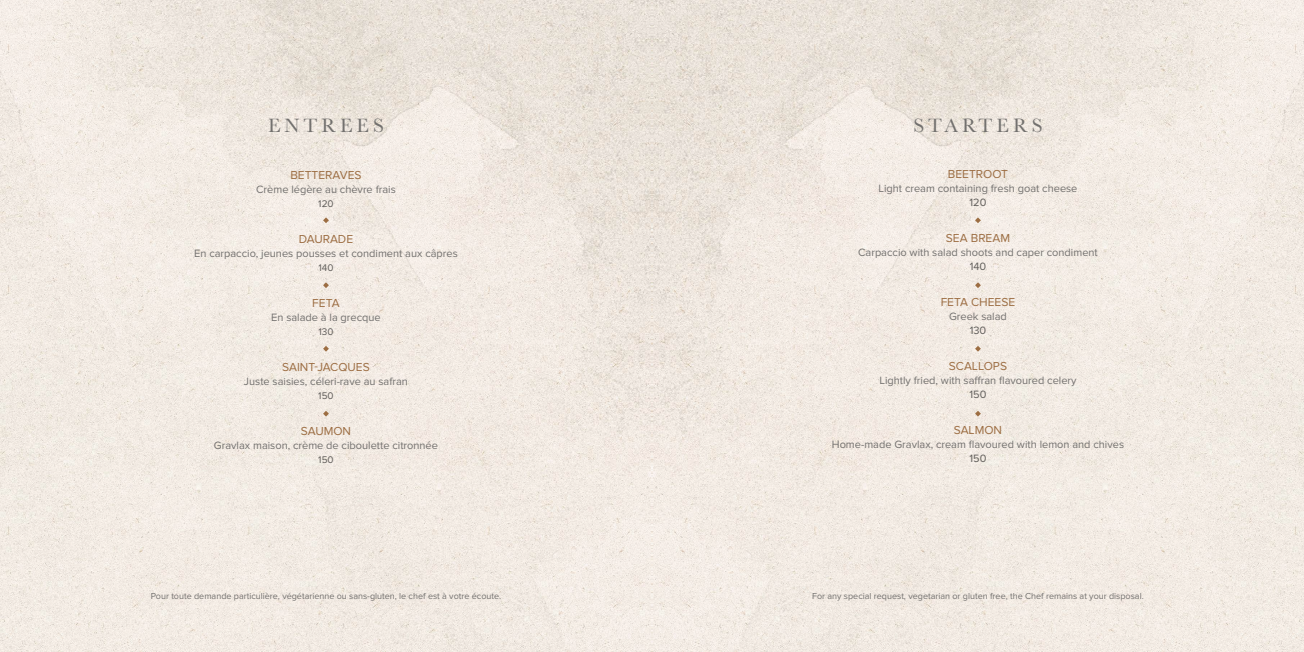
<style>
.page{position:relative;width:1304px;height:652px;background:#fff}
.page>*{position:absolute;margin:0;border:0;box-sizing:border-box;transform-origin:0 0}
.t1{font:20px "Baskerville";letter-spacing:.2em;color:#72706e}
.t2{font:12px "Proxima Nova";color:#9c6d42}
.t3{font:11px "Proxima Nova";color:#72706e}
.t4{font:11px "Proxima Nova";color:#605d5a}
.t5{font:10px "Proxima Nova";color:#605d5a}
.t6{font:9px "Proxima Nova";color:#72706e}
</style>
<div class="page">
<img style="left:652px;top:0;width:652px;height:652px">
<svg style="left:0;top:0;width:652px;height:652px;background:#f0e8e0"></svg>
<svg style="left:323px;top:217px;width:6px;height:6px"></svg>
<svg style="left:323px;top:282px;width:6px;height:6px"></svg>
<svg style="left:323px;top:346px;width:6px;height:6px"></svg>
<svg style="left:323px;top:411px;width:6px;height:6px"></svg>
<svg style="left:975px;top:217px;width:6px;height:6px"></svg>
<svg style="left:975px;top:282px;width:6px;height:6px"></svg>
<svg style="left:975px;top:346px;width:6px;height:6px"></svg>
<svg style="left:975px;top:411px;width:6px;height:6px"></svg>
<h1 class="t1" style="left:268px;top:113px;width:117px">ENTREES</h1>
<p class="t2" style="left:290px;top:168px;width:73px">BETTERAVES</p>
<p class="t3" style="left:256px;top:183px;width:141px">Crème légère au chèvre frais</p>
<p class="t5" style="left:318px;top:198px;width:17px">120</p>
<p class="t2" style="left:299px;top:232px;width:56px">DAURADE</p>
<p class="t3" style="left:194px;top:247px;width:265px">En carpaccio, jeunes pousses et condiment aux câpres</p>
<p class="t5" style="left:318px;top:262px;width:17px">140</p>
<p class="t2" style="left:312px;top:296px;width:29px">FETA</p>
<p class="t3" style="left:271px;top:311px;width:111px">En salade à la grecque</p>
<p class="t5" style="left:318px;top:326px;width:17px">130</p>
<p class="t2" style="left:282px;top:360px;width:89px">SAINT-JACQUES</p>
<p class="t3" style="left:244px;top:375px;width:166px">Juste saisies, céleri-rave au safran</p>
<p class="t5" style="left:318px;top:390px;width:17px">150</p>
<p class="t2" style="left:301px;top:424px;width:52px">SAUMON</p>
<p class="t3" style="left:214px;top:439px;width:226px">Gravlax maison, crème de ciboulette citronnée</p>
<p class="t5" style="left:318px;top:454px;width:17px">150</p>
<h1 class="t1" style="left:913px;top:113px;width:131px">STARTERS</h1>
<p class="t2" style="left:948px;top:167px;width:62px">BEETROOT</p>
<p class="t3" style="left:878px;top:182px;width:201px">Light cream containing fresh goat cheese</p>
<p class="t4" style="left:969px;top:196px;width:18px">120</p>
<p class="t2" style="left:946px;top:231px;width:66px">SEA BREAM</p>
<p class="t3" style="left:858px;top:246px;width:241px">Carpaccio with salad shoots and caper condiment</p>
<p class="t4" style="left:970px;top:260px;width:18px">140</p>
<p class="t2" style="left:941px;top:295px;width:76px">FETA CHEESE</p>
<p class="t3" style="left:949px;top:310px;width:59px">Greek salad</p>
<p class="t4" style="left:970px;top:324px;width:18px">130</p>
<p class="t2" style="left:949px;top:359px;width:60px">SCALLOPS</p>
<p class="t3" style="left:879px;top:374px;width:199px">Lightly fried, with saffran flavoured celery</p>
<p class="t4" style="left:969px;top:388px;width:18px">150</p>
<p class="t2" style="left:954px;top:423px;width:50px">SALMON</p>
<p class="t3" style="left:832px;top:438px;width:294px">Home-made Gravlax, cream flavoured with lemon and chives</p>
<p class="t4" style="left:969px;top:452px;width:18px">150</p>
<p class="t6" style="left:151px;top:590px;width:352px">Pour toute demande particulière, végétarienne ou sans-gluten, le chef est à votre écoute.</p>
<p class="t6" style="left:812px;top:590px;width:333px">For any special request, vegetarian or gluten free, the Chef remains at your disposal.</p>
</div>
